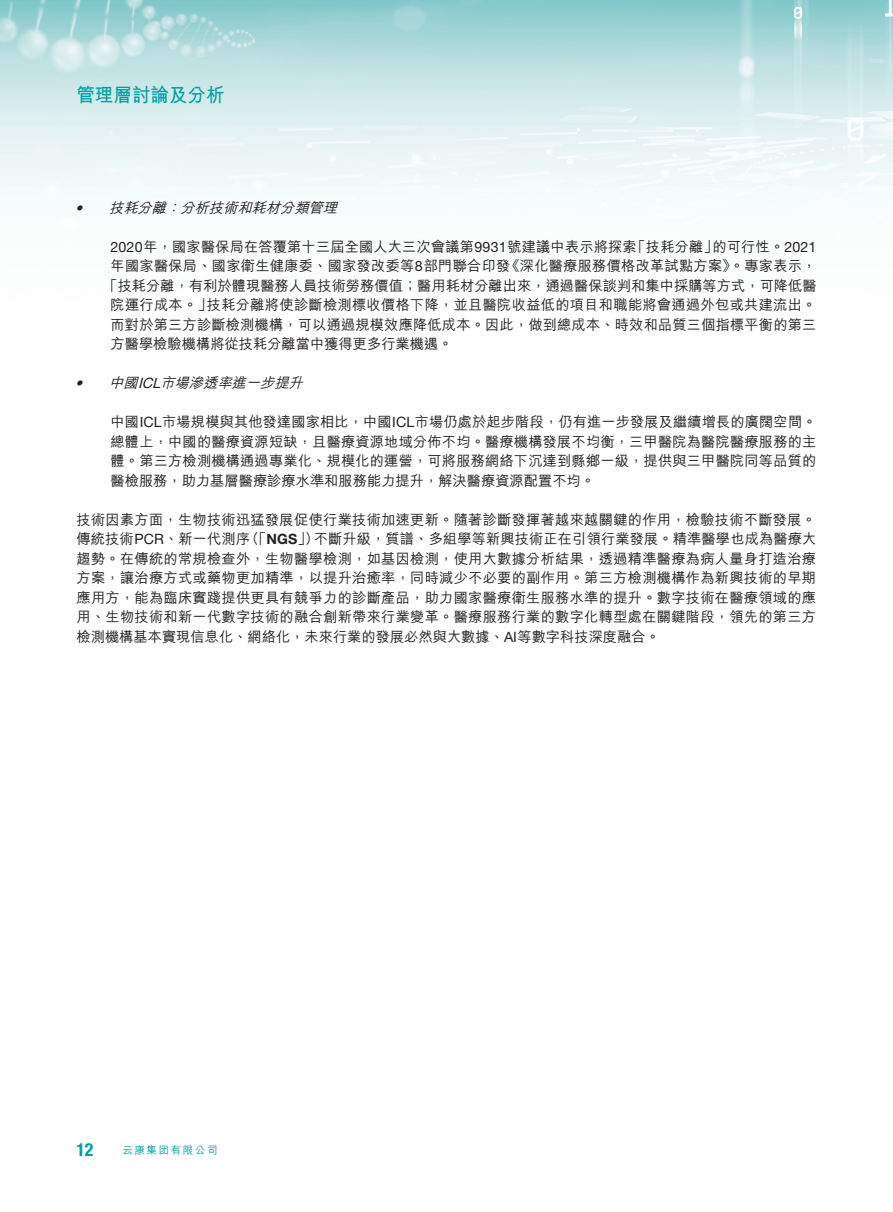
<style>
.page{position:relative;width:893px;height:1212px;background:#fff}
.page>*{position:absolute;margin:0;border:0;box-sizing:border-box;transform-origin:0 0}
.t1{font:700 19.5px "M Hei HK";color:#00a0a2;scale:.95 1}
.t2{font:700 condensed 18px "Helvetica Neue LT Std";color:#00a0a2}
.t3{font:500 14.25px/19.5px "M Hei HK";letter-spacing:.01em;color:#231f20;text-align:justify}
.t4{font:italic 500 14.25px "M Hei HK";color:#231f20}
.t5{font:500 10.5px "M Hei HK";letter-spacing:.15em;color:#00a0a2}
.s1{font-family:"Helvetica Neue LT Std";font-weight:400}
.s2{font-family:"Helvetica Neue LT Std";font-weight:700}
</style>
<div class="page">
<img style="left:0;top:0;width:893px;height:192px">
<h1 class="t1" style="left:76px;top:81px;width:158px">管理層討論及分析</h1>
<p class="t4" style="left:75px;top:197px;width:268px"><span class="s1">•</span> 技耗分離：分析技術和耗材分類管理</p>
<p class="t3" style="left:111px;top:236px;width:707px"><span class="s1">2020</span>年，國家醫保局在答覆第十三屆全國人大三次會議第<span class="s1">9931</span>號建議中表示將探索「技耗分離」的可行性。<span class="s1">2021</span></p>
<p class="t3" style="left:111px;top:255px;width:707px">年國家醫保局、國家衛生健康委、國家發改委等<span class="s1">8</span>部門聯合印發《深化醫療服務價格改革試點方案》。專家表示，</p>
<p class="t3" style="left:103px;top:275px;width:715px">「技耗分離，有利於體現醫務人員技術勞務價值；醫用耗材分離出來，通過醫保談判和集中採購等方式，可降低醫</p>
<p class="t3" style="left:111px;top:294px;width:707px">院運行成本。」技耗分離將使診斷檢測標收價格下降，並且醫院收益低的項目和職能將會通過外包或共建流出。</p>
<p class="t3" style="left:111px;top:313px;width:707px">而對於第三方診斷檢測機構，可以通過規模效應降低成本。因此，做到總成本、時效和品質三個指標平衡的第三</p>
<p class="t3" style="left:111px;top:333px;width:343px">方醫學檢驗機構將從技耗分離當中獲得更多行業機遇。</p>
<p class="t4" style="left:75px;top:372px;width:234px"><span class="s1">•</span> 中國<span class="s1">ICL</span>市場滲透率進一步提升</p>
<p class="t3" style="left:111px;top:411px;width:707px">中國<span class="s1">ICL</span>市場規模與其他發達國家相比，中國<span class="s1">ICL</span>市場仍處於起步階段，仍有進一步發展及繼續增長的廣闊空間。總體上，中國的醫療資源短缺，且醫療資源地域分佈不均。醫療機構發展不均衡，三甲醫院為醫院醫療服務的主體。第三方檢測機構通過專業化、規模化的運營，可將服務網絡下沉達到縣鄉一級，提供與三甲醫院同等品質的醫檢服務，助力基層醫療診療水準和服務能力提升，解決醫療資源配置不均。</p>
<p class="t3" style="left:77px;top:509px;width:741px">技術因素方面，生物技術迅猛發展促使行業技術加速更新。隨著診斷發揮著越來越關鍵的作用，檢驗技術不斷發展。傳統技術<span class="s1">PCR</span>、新一代測序（「<span class="s2">NGS</span>」）不斷升級，質譜、多組學等新興技術正在引領行業發展。精準醫學也成為醫療大趨勢。在傳統的常規檢查外，生物醫學檢測，如基因檢測，使用大數據分析結果，透過精準醫療為病人量身打造治療方案，讓治療方式或藥物更加精準，以提升治癒率，同時減少不必要的副作用。第三方檢測機構作為新興技術的早期應用方，能為臨床實踐提供更具有競爭力的診斷產品，助力國家醫療衛生服務水準的提升。數字技術在醫療領域的應用、生物技術和新一代數字技術的融合創新帶來行業變革。醫療服務行業的數字化轉型處在關鍵階段，領先的第三方檢測機構基本實現信息化、網絡化，未來行業的發展必然與大數據、<span class="s1">AI</span>等數字科技深度融合。</p>
<p class="t2" style="left:77px;top:1138px;width:18px">12</p>
<p class="t5" style="left:122px;top:1142px;width:97px">云康集团有限公司</p>
</div>
